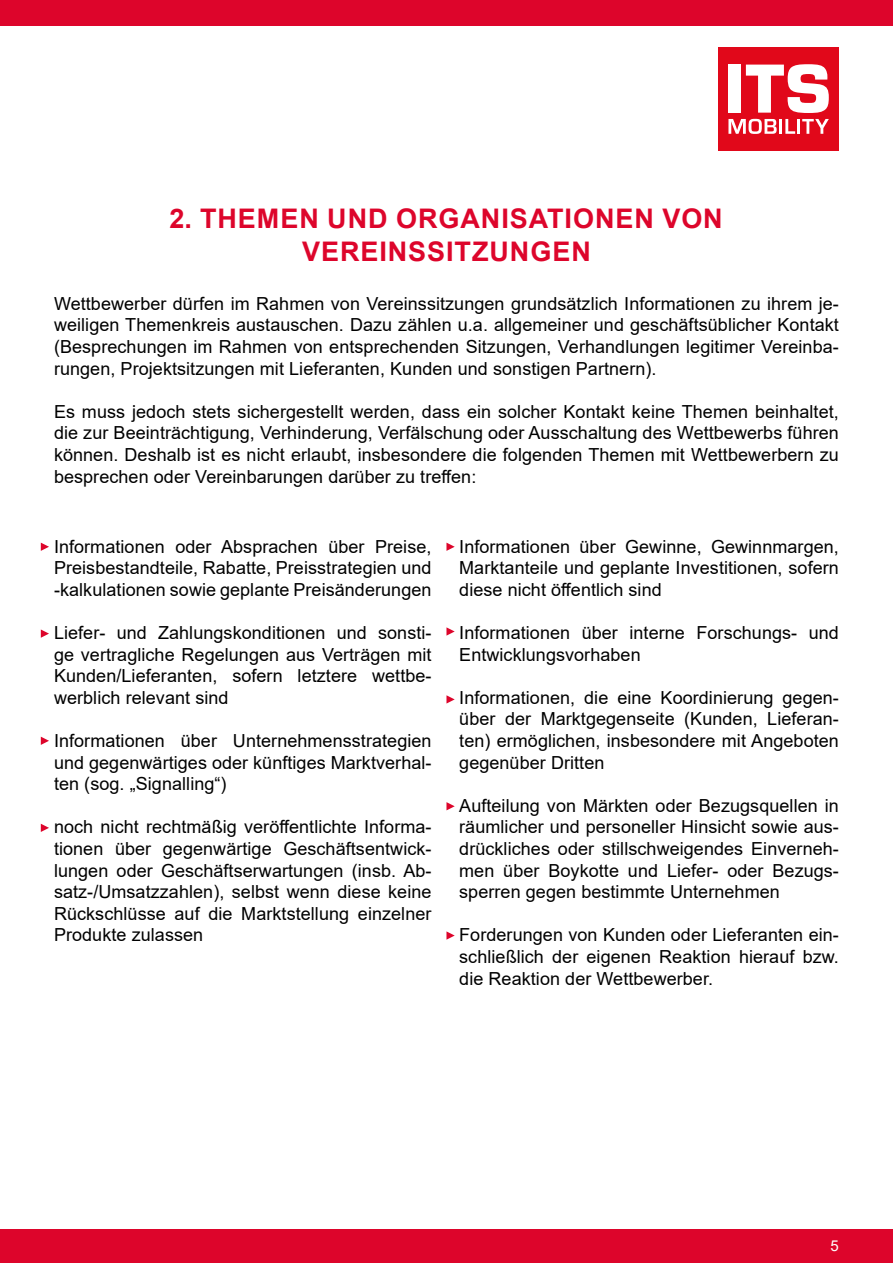
<style>
.page{position:relative;width:893px;height:1263px;background:#fff}
.page>*{position:absolute;margin:0;border:0;box-sizing:border-box;transform-origin:0 0}
.t1{font:700 27px/32.4px "Arial";letter-spacing:.035em;color:#dd052b;text-align:center}
.t2{font:18px/21.6px "Arial";letter-spacing:.005em;color:#000;text-align:justify}
.t3{font:15px "Arial";color:#fff}
</style>
<div class="page">
<div style="left:0;top:0;width:893px;height:26px;background:#dd052b"></div>
<div style="left:0;top:1229px;width:893px;height:34px;background:#dd052b"></div>
<div style="left:718px;top:47px;width:121px;height:103px;background:#e1081a"></div>
<div style="left:728px;top:65px;width:13px;height:48px;background:#fff"></div>
<svg style="left:746px;top:64px;width:83px;height:49px"></svg>
<svg style="left:728px;top:119px;width:49px;height:15px"></svg>
<hr style="left:779px;top:119px;width:3px;height:15px;background:#fff">
<svg style="left:785px;top:119px;width:10px;height:15px"></svg>
<hr style="left:797px;top:119px;width:3px;height:15px;background:#fff">
<svg style="left:802px;top:119px;width:27px;height:15px"></svg>
<svg style="left:446px;top:543px;width:9px;height:8px"></svg>
<svg style="left:446px;top:627px;width:9px;height:9px"></svg>
<svg style="left:41px;top:629px;width:8px;height:9px"></svg>
<svg style="left:41px;top:543px;width:8px;height:8px"></svg>
<svg style="left:446px;top:695px;width:9px;height:8px"></svg>
<svg style="left:446px;top:802px;width:9px;height:8px"></svg>
<svg style="left:41px;top:737px;width:8px;height:8px"></svg>
<svg style="left:41px;top:824px;width:8px;height:8px"></svg>
<svg style="left:446px;top:931px;width:9px;height:9px"></svg>
<h1 class="t1" style="left:170px;top:203px;width:555px">2. THEMEN UND ORGANISATIONEN VON<br>VEREINSSITZUNGEN</h1>
<p class="t2" style="left:54px;top:292px;width:786px">Wettbewerber dürfen im Rahmen von Vereinssitzungen grundsätzlich Informationen zu ihrem je&shy;weiligen Themenkreis austauschen. Dazu zählen u.a. allgemeiner und geschäftsüblicher Kontakt (Besprechungen im Rahmen von entsprechenden Sitzungen, Verhandlungen legitimer Vereinba&shy;rungen, Projektsitzungen mit Lieferanten, Kunden und sonstigen Partnern).</p>
<p class="t2" style="left:54px;top:400px;width:786px">Es muss jedoch stets sichergestellt werden, dass ein solcher Kontakt keine Themen beinhaltet, die zur Beeinträchtigung, Verhinderung, Verfälschung oder Ausschaltung des Wettbewerbs führen können. Deshalb ist es nicht erlaubt, insbesondere die folgenden Themen mit Wettbewerbern zu besprechen oder Vereinbarungen darüber zu treffen:</p>
<p class="t2" style="left:54px;top:535px;width:379px">Informationen oder Absprachen über Preise, Preisbestandteile, Rabatte, Preisstrategien und -kalkulationen sowie geplante Preisänderungen</p>
<p class="t2" style="left:54px;top:622px;width:379px">Liefer- und Zahlungskonditionen und sonsti&shy;ge vertragliche Regelungen aus Verträgen mit Kunden/Lieferanten, sofern letztere wettbe&shy;werblich relevant sind</p>
<p class="t2" style="left:54px;top:730px;width:379px">Informationen über Unternehmensstrategien und gegenwärtiges oder künftiges Marktverhal&shy;ten (sog. „Signalling“)</p>
<p class="t2" style="left:54px;top:816px;width:379px">noch nicht rechtmäßig veröffentlichte Informa&shy;tionen über gegenwärtige Geschäftsentwick&shy;lungen oder Geschäftserwartungen (insb. Ab&shy;satz-/Umsatzzahlen), selbst wenn diese keine Rückschlüsse auf die Marktstellung einzelner Produkte zulassen</p>
<p class="t2" style="left:459px;top:535px;width:381px">Informationen über Gewinne, Gewinnmargen, Marktanteile und geplante Investitionen, sofern diese nicht öffentlich sind</p>
<p class="t2" style="left:459px;top:622px;width:381px">Informationen über interne Forschungs- und<br>Entwicklungsvorhaben</p>
<p class="t2" style="left:459px;top:686px;width:381px">Informationen, die eine Koordinierung gegen&shy;über der Marktgegenseite (Kunden, Lieferan&shy;ten) ermöglichen, insbesondere mit Angeboten gegenüber Dritten</p>
<p class="t2" style="left:459px;top:794px;width:381px">Aufteilung von Märkten oder Bezugsquellen in räumlicher und personeller Hinsicht sowie aus&shy;drückliches oder stillschweigendes Einverneh&shy;men über Boykotte und Liefer- oder Bezugs&shy;sperren gegen bestimmte Unternehmen</p>
<p class="t2" style="left:459px;top:924px;width:381px">Forderungen von Kunden oder Lieferanten ein&shy;schließlich der eigenen Reaktion hierauf bzw. die Reaktion der Wettbewerber.</p>
<p class="t3" style="left:831px;top:1235px;width:10px">5</p>
</div>
